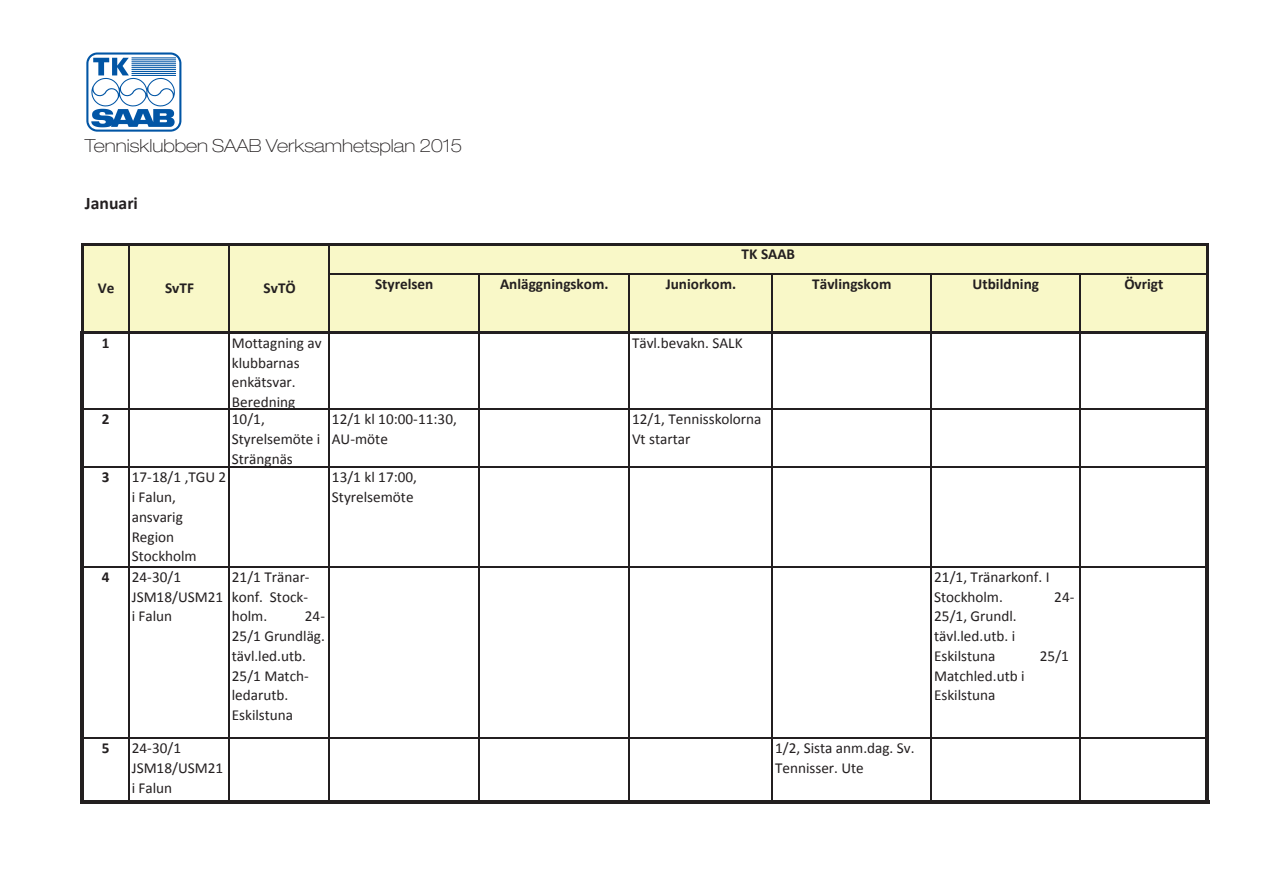
<style>
.page{position:relative;width:1263px;height:893px;background:#fff}
.page>*{position:absolute;margin:0;border:0;box-sizing:border-box;transform-origin:0 0}
.t1{font:100 expanded 18px "Helvetica Neue LT Std";color:#231f20}
.t2{font:700 17.7px "Calibri";color:#231f20}
.t3{font:15.15px/19.8px "Calibri";color:#231f20}
.t4{font:700 15.15px "Calibri";color:#231f20}
</style>
<div class="page">
<svg style="left:86px;top:52px;width:95px;height:80px"></svg>
<div style="left:83px;top:244px;width:1124px;height:89px;background:#f9f8c8"></div>
<hr style="left:81px;top:243px;width:2px;height:88px;background:#231f20">
<hr style="left:128px;top:245px;width:1px;height:86px;background:#231f20">
<hr style="left:228px;top:245px;width:2px;height:86px;background:#231f20">
<hr style="left:328px;top:245px;width:2px;height:86px;background:#231f20">
<hr style="left:479px;top:274px;width:1px;height:57px;background:#231f20">
<hr style="left:629px;top:274px;width:1px;height:57px;background:#231f20">
<hr style="left:772px;top:274px;width:1px;height:57px;background:#231f20">
<hr style="left:931px;top:274px;width:1px;height:57px;background:#231f20">
<hr style="left:1080px;top:274px;width:1px;height:57px;background:#231f20">
<hr style="left:1206px;top:245px;width:3px;height:86px;background:#231f20">
<hr style="left:80px;top:331px;width:4px;height:472px;background:#231f20">
<hr style="left:128px;top:334px;width:1px;height:466px;background:#231f20">
<hr style="left:228px;top:334px;width:2px;height:466px;background:#231f20">
<hr style="left:328px;top:334px;width:2px;height:466px;background:#231f20">
<hr style="left:1205px;top:331px;width:4px;height:472px;background:#231f20">
<hr style="left:479px;top:334px;width:1px;height:466px;background:#231f20">
<hr style="left:629px;top:334px;width:1px;height:466px;background:#231f20">
<hr style="left:772px;top:334px;width:1px;height:466px;background:#231f20">
<hr style="left:931px;top:334px;width:1px;height:466px;background:#231f20">
<hr style="left:1080px;top:334px;width:1px;height:466px;background:#231f20">
<hr style="left:83px;top:243px;width:1126px;height:2px;background:#231f20">
<hr style="left:330px;top:273px;width:876px;height:1px;background:#231f20">
<hr style="left:84px;top:331px;width:1121px;height:3px;background:#231f20">
<hr style="left:84px;top:408px;width:1121px;height:2px;background:#231f20">
<hr style="left:84px;top:466px;width:1121px;height:2px;background:#231f20">
<hr style="left:84px;top:566px;width:1121px;height:1px;background:#231f20">
<hr style="left:84px;top:737px;width:1121px;height:2px;background:#231f20">
<hr style="left:84px;top:800px;width:1125px;height:3px;background:#231f20">
<p class="t1" style="left:85px;top:135px;width:379px">Tennisklubben SAAB Verksamhetsplan 2015</p>
<p class="t2" style="left:85px;top:191px;width:55px">Januari</p>
<p class="t4" style="left:742px;top:244px;width:55px">TK SAAB</p>
<p class="t4" style="left:666px;top:273px;width:72px">Juniorkom.</p>
<p class="t4" style="left:812px;top:273px;width:81px">Tävlingskom</p>
<p class="t4" style="left:1124px;top:273px;width:41px">Övrigt</p>
<p class="t4" style="left:98px;top:277px;width:18px">Ve</p>
<p class="t4" style="left:264px;top:277px;width:34px">SvTÖ</p>
<p class="t4" style="left:375px;top:273px;width:60px">Styrelsen</p>
<p class="t4" style="left:500px;top:273px;width:110px">Anläggningskom.</p>
<p class="t4" style="left:972px;top:273px;width:68px">Utbildning</p>
<p class="t4" style="left:165px;top:277px;width:31px">SvTF</p>
<p class="t4" style="left:102px;top:332px;width:9px">1</p>
<p class="t3" style="left:232px;top:332px;width:91px">Mottagning av klubbarnas enkätsvar.<br>Beredning</p>
<p class="t3" style="left:632px;top:332px;width:112px">Tävl.bevakn. SALK</p>
<p class="t4" style="left:102px;top:408px;width:9px">2</p>
<p class="t3" style="left:232px;top:409px;width:90px">10/1,<br>Styrelsemöte i<br>Strängnäs</p>
<p class="t3" style="left:332px;top:409px;width:127px">12/1 kl 10:00-11:30,<br>AU-möte</p>
<p class="t3" style="left:632px;top:409px;width:131px">12/1, Tennisskolorna<br>Vt startar</p>
<p class="t4" style="left:102px;top:466px;width:9px">3</p>
<p class="t3" style="left:132px;top:467px;width:96px">17-18/1 ,TGU 2 i Falun, ansvarig<br>Region<br>Stockholm</p>
<p class="t3" style="left:332px;top:467px;width:87px">13/1 kl 17:00,<br>Styrelsemöte</p>
<p class="t4" style="left:102px;top:566px;width:9px">4</p>
<p class="t3" style="left:132px;top:566px;width:93px">24-30/1<br>JSM18/USM21 i Falun</p>
<p class="t3" style="left:232px;top:566px;width:79px;text-align:justify">21/1 Tränar&shy;konf. Stock&shy;holm.</p>
<p class="t3" style="left:232px;top:606px;width:95px;text-indent:73px">24-<br>25/1 Grundläg. tävl.led.utb.<br>25/1 Match&shy;ledarutb.<br>Eskilstuna</p>
<p class="t4" style="left:102px;top:738px;width:9px">5</p>
<p class="t3" style="left:132px;top:738px;width:93px">24-30/1<br>JSM18/USM21 i Falun</p>
<p class="t3" style="left:775px;top:738px;width:141px">1/2, Sista anm.dag. Sv.<br>Tennisser. Ute</p>
<p class="t3" style="left:934px;top:566px;width:117px">21/1, Tränarkonf. I<br>Stockholm.</p>
<p class="t3" style="left:1054px;top:586px;width:22px">24-</p>
<p class="t3" style="left:934px;top:606px;width:84px;text-align:justify">25/1, Grundl. tävl.led.utb. i Eskilstuna</p>
<p class="t3" style="left:934px;top:665px;width:92px">Matchled.utb i<br>Eskilstuna</p>
<p class="t3" style="left:1040px;top:645px;width:31px">25/1</p>
</div>
